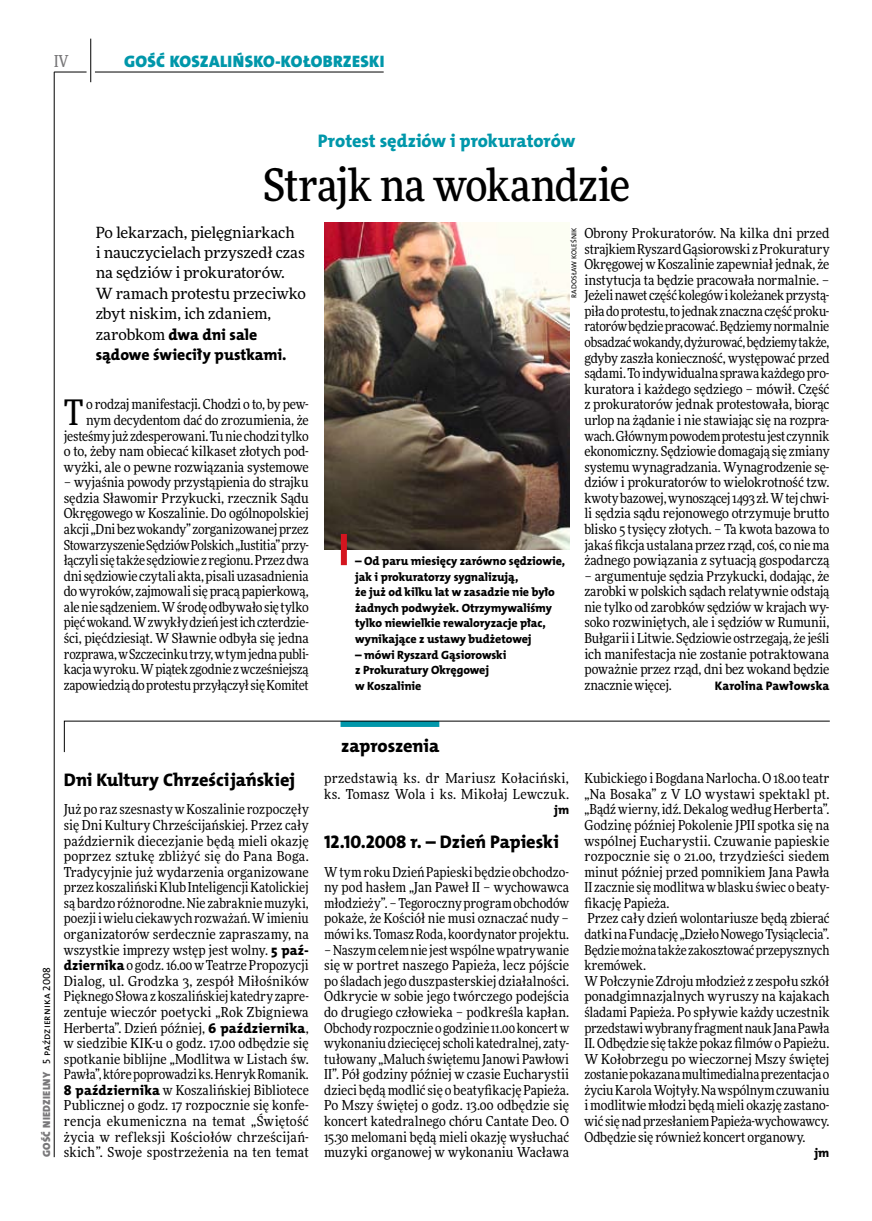
<style>
.page{position:relative;width:872px;height:1221px;background:#fff}
.page>*{position:absolute;margin:0;border:0;box-sizing:border-box;transform-origin:0 0}
.t1{font:500 45px "Freeday Narrow";letter-spacing:-.015em;color:#000}
.t2{font:35.25px "Freeday Narrow News";color:#000}
.t3{font:18.3px "The Mix HP8 Ex Bld";color:#000}
.t4{font:18.3px "The Mix HP8 Ex Bld";color:#0097aa}
.t5{font:16.65px "The Mix HP9 Blk";letter-spacing:.02em;color:#0097aa}
.t6{font:500 16.5px "Freeday Narrow";color:#787779;scale:.9 1}
.t7{font:15.75px/20.4px "The Mix HP8 Ex Bld";color:#000}
.t8{font:15.45px/20.4px "Freeday News";letter-spacing:-.01em;color:#000}
.t9{font:13.8px/15.6px "Freeday Narrow News";letter-spacing:-.005em;color:#000;text-align:justify}
.t10{font:13.8px/15.6px "Freeday Narrow News";letter-spacing:.025em;color:#000}
.t11{font:12.45px "The Mix HP8 Ex Bld";color:#000}
.t12{font:12px/15.6px "The Mix HP8 Ex Bld";letter-spacing:-.005em;color:#000}
.t13{font:10.5px "The Mix HP5 Plain";letter-spacing:.01em;color:#000}
.t14{font:7.2px "The Mix HP5 Plain";letter-spacing:.015em;color:#000}
.s1{font-family:"Freeday News";font-size:15.45px}
.s2{font-family:"The Mix HP9 Blk";color:#787779}
.s3{font-family:"The Mix HP8 Ex Bld";font-size:13.95px}
</style>
<div class="page">
<hr style="left:54px;top:72px;width:1px;height:1085px;background:#000">
<hr style="left:90px;top:39px;width:1px;height:43px;background:#000">
<hr style="left:54px;top:72px;width:33px;height:1px;background:#000">
<hr style="left:95px;top:72px;width:289px;height:1px;background:#000">
<svg style="left:64px;top:720px;width:766px;height:32px"></svg>
<img style="left:324px;top:222px;width:245px;height:327px">
<div style="left:341px;top:534px;width:6px;height:31px;background:#d4151f"></div>
<p class="t6" style="left:54px;top:50px;width:17px">IV</p>
<p class="t5" style="left:124px;top:50px;width:262px">GOŚĆ KOSZALIŃSKO-KOŁOBRZESKI</p>
<h3 class="t4" style="left:318px;top:129px;width:259px">Protest sędziów i prokuratorów</h3>
<h1 class="t1" style="left:263px;top:157px;width:368px">Strajk na wokandzie</h1>
<p class="t8" style="left:96px;top:222px;width:212px">Po lekarzach, pielęgniarkach<br>i nauczycielach przyszedł czas na sędziów i prokuratorów.<br>W ramach protestu przeciwko zbyt niskim, ich zdaniem,</p>
<p class="t7" style="left:96px;top:324px;width:192px"><span class="s1">zarobkom</span> dwa dni sale sądowe świeciły pustkami.</p>
<p class="t9" style="left:584px;top:225px;width:246px">Obrony Prokuratorów. Na kilka dni przed strajkiem Ryszard Gąsiorowski zProkuratury Okręgowej w Koszalinie zapewniał jednak, że instytucja ta będzie pracowała normalnie. – Jeżeli nawet część kolegów ikoleżanek przystą&shy;piła do protestu, to jednak znaczna część proku&shy;ratorów będzie pracować. Będziemy normalnie obsadzać wokandy, dyżurować, będziemy także, gdyby zaszła konieczność, występować przed sądami. To indywidualna sprawa każdego pro&shy;kuratora i każdego sędziego – mówił. Część z prokuratorów jednak protestowała, biorąc urlop na żądanie i nie stawiając się na rozpra&shy;wach. Głównym powodem protestu jest czynnik ekonomiczny. Sędziowie domagają się zmiany systemu wynagradzania. Wynagrodzenie sę&shy;dziów i prokuratorów to wielokrotność tzw. kwoty bazowej, wynoszącej 1493 zł. Wtej chwi&shy;li sędzia sądu rejonowego otrzymuje brutto blisko 5 tysięcy złotych. – Ta kwota bazowa to jakaś fikcja ustalana przez rząd, coś, co nie ma żadnego powiązania z sytuacją gospodarczą</p>
<p class="t9" style="left:584px;top:568px;width:246px">– argumentuje sędzia Przykucki, dodając, że zarobki w polskich sądach relatywnie odstają nie tylko od zarobków sędziów w krajach wy&shy;soko rozwiniętych, ale i sędziów w Rumunii, Bułgarii i Litwie. Sędziowie ostrzegają, że jeśli ich manifestacja nie zostanie potraktowana poważnie przez rząd, dni bez wokand będzie znacznie więcej.</p>
<p class="t14" style="left:569px;top:298px;width:72px;rotate:-90deg">Radosław Koleśnik</p>
<p class="t9" style="left:64px;top:396px;width:246px;text-align:right">o rodzaj manifestacji. Chodzi o to, by pew&shy;nym decydentom dać do zrozumienia, że jesteśmy już zdesperowani. Tu nie chodzi tylko o to, żeby nam obiecać kilkaset złotych pod&shy;wyżki, ale o pewne rozwiązania systemowe</p>
<p class="t9" style="left:64px;top:474px;width:246px">– wyjaśnia powody przystąpienia do strajku sędzia Sławomir Przykucki, rzecznik Sądu Okręgowego w Koszalinie. Do ogólnopolskiej akcji „Dni bez wokandy” zorganizowanej przez Stowarzyszenie Sędziów Polskich „Iustitia” przy&shy;łączyli się także sędziowie z regionu. Przez dwa dni sędziowie czytali akta, pisali uzasadnienia do wyroków, zajmowali się pracą papierkową, ale nie sądzeniem. Wśrodę odbywało się tylko pięć wokand. Wzwykły dzień jest ich czterdzie&shy;ści, pięćdziesiąt. W Sławnie odbyła się jedna rozprawa, wSzczecinku trzy, wtym jedna publi&shy;kacja wyroku. Wpiątek zgodnie zwcześniejszą zapowiedzią do protestu przyłączył się Komitet</p>
<h2 class="t2" style="left:64px;top:390px;width:21px">T</h2>
<p class="t12" style="left:355px;top:553px;width:212px">– Od paru miesięcy zarówno sędziowie, jak i prokuratorzy sygnalizują,<br>że już od kilku lat w zasadzie nie było żadnych podwyżek. Otrzymywaliśmy tylko niewielkie rewaloryzacje płac, wynikające z ustawy budżetowej</p>
<p class="t12" style="left:355px;top:647px;width:152px">– mówi Ryszard Gąsiorowski z Prokuratury Okręgowej<br>w Koszalinie</p>
<p class="t11" style="left:715px;top:677px;width:116px">Karolina Pawłowska</p>
<p class="t13" style="left:40px;top:1156px;width:192px;rotate:-90deg"><span class="s2">GOŚĆ NIEDZIELNY</span> 5 października 2008</p>
<h3 class="t3" style="left:64px;top:767px;width:233px">Dni Kultury Chrześcijańskiej</h3>
<p class="t9" style="left:64px;top:801px;width:246px">Już po raz szesnasty w Koszalinie rozpoczęły się Dni Kultury Chrześcijańskiej. Przez cały październik diecezjanie będą mieli okazję poprzez sztukę zbliżyć się do Pana Boga.<br>Tradycyjnie już wydarzenia organizowane przez koszaliński Klub Inteligencji Katolickiej są bardzo różnorodne. Nie zabraknie muzyki, poezji i wielu ciekawych rozważań. W imieniu organizatorów serdecznie zapraszamy, na wszystkie imprezy wstęp jest wolny. <span class="s3">5 paź&shy;dziernika</span> o godz. 16.00 w Teatrze Propozycji Dialog, ul. Grodzka 3, zespół Miłośników Pięknego Słowa z koszalińskiej katedry zapre&shy;zentuje wieczór poetycki „Rok Zbigniewa Herberta”. Dzień później, <span class="s3">6 października</span>, w siedzibie KIK-u o godz. 17.00 odbędzie się spotkanie biblijne „Modlitwa w Listach św.<br>Pawła”, które poprowadzi ks. Henryk Romanik.<br><span class="s3">8 października</span> w Koszalińskiej Bibliotece Publicznej o godz. 17 rozpocznie się konfe&shy;rencja ekumeniczna na temat „Świętość życia w refleksji Kościołów chrześcijań&shy;skich”. Swoje spostrzeżenia na ten temat</p>
<h3 class="t3" style="left:341px;top:734px;width:99px">zaproszenia</h3>
<p class="t10" style="left:324px;top:770px;width:246px">przedstawią ks. dr Mariusz Kołaciński, ks. Tomasz Wola i ks. Mikołaj Lewczuk.</p>
<p class="t11" style="left:554px;top:802px;width:17px">jm</p>
<h3 class="t3" style="left:324px;top:829px;width:236px">12.10.2008 r. – Dzień Papieski</h3>
<p class="t9" style="left:324px;top:863px;width:246px">W tym roku Dzień Papieski będzie obchodzo&shy;ny pod hasłem „Jan Paweł II – wychowawca młodzieży”. – Tegoroczny program obchodów pokaże, że Kościół nie musi oznaczać nudy – mówi ks. Tomasz Roda, koordynator projektu.</p>
<p class="t9" style="left:324px;top:941px;width:246px">– Naszym celem nie jest wspólne wpatrywanie się w portret naszego Papieża, lecz pójście po śladach jego duszpasterskiej działalności.<br>Odkrycie w sobie jego twórczego podejścia do drugiego człowieka – podkreśla kapłan.<br>Obchody rozpocznie o godzinie 11.00 koncert w wykonaniu dziecięcej scholi katedralnej, zaty&shy;tułowany „Maluch świętemu Janowi Pawłowi II”. Pół godziny później w czasie Eucharystii dzieci będą modlić się o beatyfikację Papieża.<br>Po Mszy świętej o godz. 13.00 odbędzie się koncert katedralnego chóru Cantate Deo. O 15.30 melomani będą mieli okazję wysłuchać muzyki organowej w wykonaniu Wacława</p>
<p class="t9" style="left:584px;top:770px;width:246px;text-align:left">Kubickiego i Bogdana Narlocha. O 18.00 teatr „Na Bosaka” z V LO wystawi spektakl pt. „Bądź wierny, idź. Dekalog według Herberta”.<br>Godzinę później Pokolenie JPII spotka się na wspólnej Eucharystii. Czuwanie papieskie rozpocznie się o 21.00, trzydzieści siedem minut później przed pomnikiem Jana Pawła II zacznie się modlitwa w blasku świec o beaty&shy;fikację Papieża.<br>Przez cały dzień wolontariusze będą zbierać datki na Fundację „Dzieło Nowego Tysiąclecia”.<br>Będzie można także zakosztować przepysznych kremówek.<br>W Połczynie Zdroju młodzież z zespołu szkół ponadgimnazjalnych wyruszy na kajakach śladami Papieża. Po spływie każdy uczestnik przedstawi wybrany fragment nauk Jana Pawła II. Odbędzie się także pokaz filmów o Papieżu.<br>W Kołobrzegu po wieczornej Mszy świętej zostanie pokazana multimedialna prezentacja o życiu Karola Wojtyły. Na wspólnym czuwaniu i modlitwie młodzi będą mieli okazję zastano&shy;wić się nad przesłaniem Papieża-wychowawcy.<br>Odbędzie się również koncert organowy.</p>
<p class="t11" style="left:814px;top:1144px;width:17px">jm</p>
</div>
